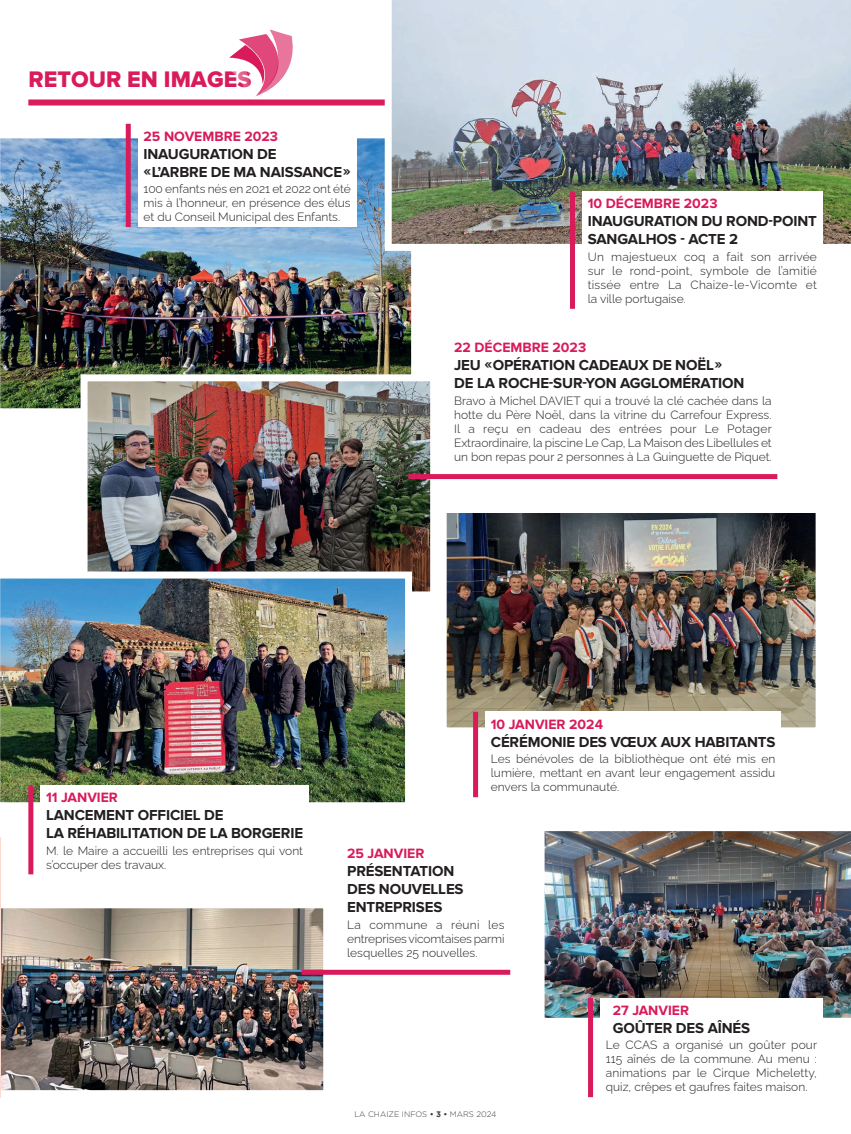
<style>
.page{position:relative;width:851px;height:1134px;background:#fff}
.page>*{position:absolute;margin:0;border:0;box-sizing:border-box;transform-origin:0 0}
.t1{font:23.3px "Proxima Nova Extrabld";color:#d91a5b}
.t2{font:700 15px/18px "Proxima Nova";letter-spacing:-.01em;color:#231f20}
.t3{font:700 14px "Proxima Nova";color:#d91a5b}
.t4{font:300 12px/14px "Raleway";color:#231f20;text-align:justify}
.t5{font:300 8px "Gotham";color:#3d3f40}
.s1{font-weight:700}
</style>
<div class="page">
<svg style="left:192px;top:29px;width:120px;height:77px"></svg>
<div style="left:28px;top:99px;width:794px;height:6px;background:#d91a5b"></div>
<img style="left:0;top:901px;width:330px;height:196px">
<img style="left:0;top:131px;width:412px;height:278px">
<img style="left:447px;top:514px;width:367px;height:212px">
<div style="left:439px;top:506px;width:383px;height:228px;border:7px solid #fff"></div>
<img style="left:384px;top:0;width:466px;height:251px">
<div style="left:126px;top:124px;width:5px;height:103px;background:#d91a5b"></div>
<div style="left:138px;top:124px;width:218px;height:103px;background:#fff"></div>
<div style="left:570px;top:192px;width:5px;height:117px;background:#d91a5b"></div>
<div style="left:582px;top:192px;width:240px;height:117px;background:#fff"></div>
<div style="left:473px;top:712px;width:5px;height:85px;background:#d91a5b"></div>
<div style="left:485px;top:712px;width:296px;height:85px;background:#fff"></div>
<img style="left:544px;top:831px;width:306px;height:194px">
<img style="left:89px;top:382px;width:340px;height:208px">
<div style="left:81px;top:374px;width:356px;height:224px;border:7px solid #fff"></div>
<div style="left:408px;top:474px;width:369px;height:5px;background:#d91a5b"></div>
<div style="left:301px;top:970px;width:209px;height:5px;background:#d91a5b"></div>
<img style="left:0;top:571px;width:412px;height:238px">
<div style="left:28px;top:785px;width:5px;height:89px;background:#d91a5b"></div>
<div style="left:40px;top:785px;width:269px;height:89px;background:#fff"></div>
<div style="left:588px;top:998px;width:5px;height:99px;background:#d91a5b"></div>
<div style="left:600px;top:998px;width:222px;height:99px;background:#fff"></div>
<h1 class="t1" style="left:29px;top:65px;width:224px">RETOUR EN IMAGES</h1>
<p class="t3" style="left:143px;top:128px;width:136px">25 NOVEMBRE 2023</p>
<p class="t2" style="left:143px;top:145px;width:208px">INAUGURATION DE<br>« L’ARBRE DE MA NAISSANCE »</p>
<p class="t4" style="left:143px;top:181px;width:209px">100 enfants nés en 2021 et 2022 ont été mis à l’honneur, en présence des élus et du Conseil Municipal des Enfants.</p>
<p class="t3" style="left:587px;top:196px;width:131px">10 DÉCEMBRE 2023</p>
<p class="t2" style="left:587px;top:213px;width:231px">INAUGURATION DU ROND-POINT<br>SANGALHOS - ACTE 2</p>
<p class="t4" style="left:587px;top:249px;width:231px">Un majestueux coq a fait son arrivée sur le rond-point, symbole de l’amitié tissée entre La Chaize-le-Vicomte et la ville portugaise.</p>
<p class="t3" style="left:454px;top:340px;width:134px">22 DÉCEMBRE 2023</p>
<p class="t2" style="left:454px;top:357px;width:292px">JEU « OPÉRATION CADEAUX DE NOËL »<br>DE LA ROCHE-SUR-YON AGGLOMÉRATION</p>
<p class="t4" style="left:454px;top:393px;width:319px">Bravo à Michel DAVIET qui a trouvé la clé cachée dans la hotte du Père Noël, dans la vitrine du Carrefour Express.<br>Il a reçu en cadeau des entrées pour Le Potager Extraordinaire, la piscine Le Cap, La Maison des Libellules et un bon repas pour 2 personnes à La Guinguette de Piquet.</p>
<p class="t3" style="left:46px;top:789px;width:73px">11 JANVIER</p>
<p class="t2" style="left:46px;top:806px;width:258px">LANCEMENT OFFICIEL DE<br>LA RÉHABILITATION DE LA BORGERIE</p>
<p class="t4" style="left:46px;top:842px;width:258px">M. le Maire a accueilli les entreprises qui vont s’occuper des travaux.</p>
<p class="t3" style="left:491px;top:716px;width:114px">10 JANVIER 2024</p>
<p class="t2" style="left:491px;top:733px;width:286px">CÉRÉMONIE DES VŒUX AUX HABITANTS</p>
<p class="t4" style="left:491px;top:751px;width:286px">Les bénévoles de la bibliothèque ont été mis en lumière, mettant en avant leur engagement assidu envers la communauté.</p>
<p class="t3" style="left:347px;top:845px;width:79px">25 JANVIER</p>
<p class="t2" style="left:347px;top:862px;width:118px">PRÉSENTATION<br>DES NOUVELLES<br>ENTREPRISES</p>
<p class="t4" style="left:347px;top:916px;width:159px">La commune a réuni les entreprises vicomtaises parmi lesquelles 25 nouvelles.</p>
<p class="t5" style="left:354px;top:1110px;width:144px">LA CHAIZE INFOS <span class="s1">• 3 •</span> MARS 2024</p>
<p class="t3" style="left:612px;top:1002px;width:78px">27 JANVIER</p>
<p class="t2" style="left:612px;top:1019px;width:139px">GOÛTER DES AÎNÉS</p>
<p class="t4" style="left:605px;top:1037px;width:213px">Le CCAS a organisé un goûter pour 115 aînés de la commune. Au menu : animations par le Cirque Micheletty, quiz, crêpes et gaufres faites maison.</p>
</div>
